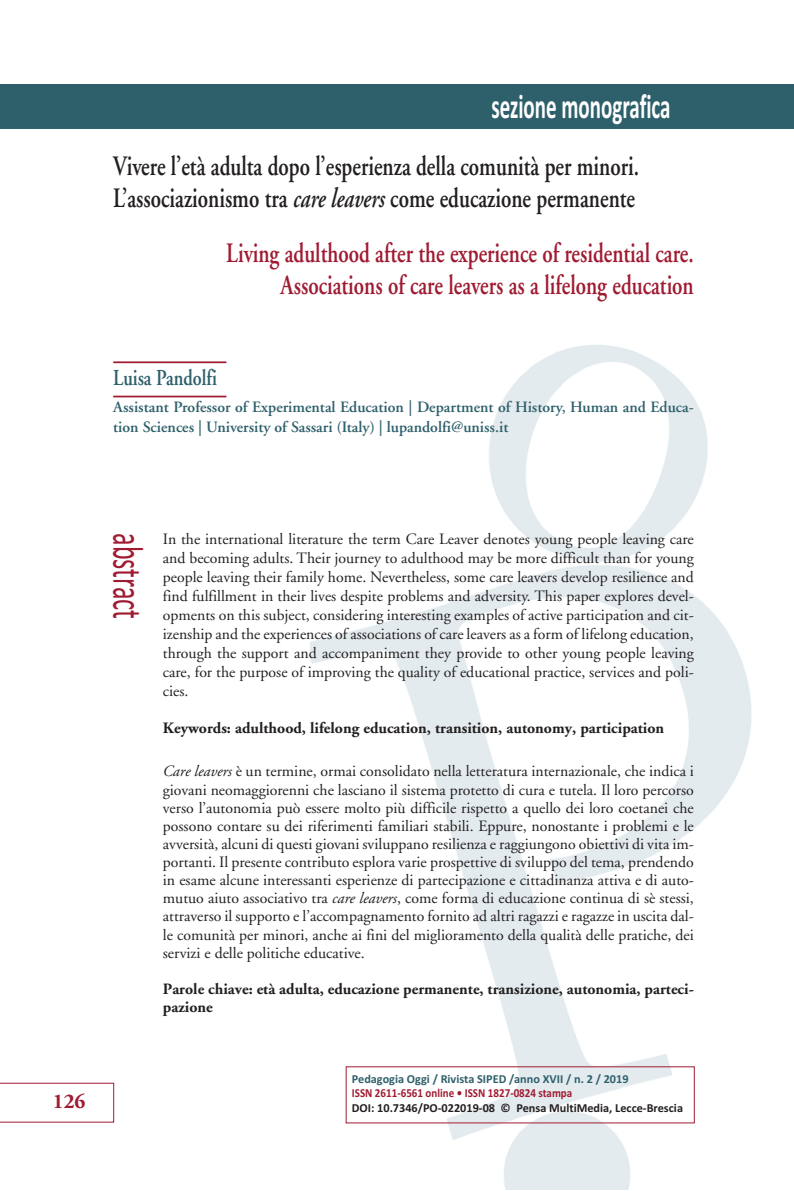
<style>
.page{position:relative;width:794px;height:1191px;background:#fff}
.page>*{position:absolute;margin:0;border:0;box-sizing:border-box;transform-origin:0 0}
.t1{font:43.75px "Calibri";color:#a01b32;scale:.6 1}
.t2{font:700 35px "Calibri";color:#fff;scale:.6 1}
.t3{font:600 28px/31.5px "Adobe Garamond";color:#231f20;scale:.75 1}
.t4{font:600 28px/31.5px "Adobe Garamond";color:#a01b32;text-align:right;scale:.75 1}
.t5{font:600 22.75px "Adobe Garamond";color:#2e606b;scale:.8 1}
.t6{font:700 21px "Adobe Garamond Pro";color:#a01b32}
.t7{font:15.75px/18px "Adobe Garamond";color:#231f20;text-align:justify}
.t8{font:700 15.75px/18px "Adobe Garamond";color:#231f20}
.t9{font:600 15.75px/19.2px "Adobe Garamond";color:#2e606b}
.t10{font:700 12.25px "Calibri";color:#231f20}
.t11{font:700 12.25px "Calibri";color:#2e606b}
.t12{font:700 12.25px "Calibri";color:#a01b32;scale:.9 1}
.s1{font-style:italic}
</style>
<div class="page">
<svg style="left:0;top:1082px;width:114px;height:40px"></svg>
<img style="left:310px;top:345px;width:442px;height:844px">
<div style="left:0;top:84px;width:793px;height:45px;background:#2e606b"></div>
<hr style="left:113px;top:361px;width:113px;height:2px;background:#a01b32">
<hr style="left:113px;top:396px;width:113px;height:1px;background:#a01b32">
<h2 class="t2" style="left:491px;top:85px;width:300px">sezione monografica</h2>
<h3 class="t3" style="left:113px;top:153px;width:702px">Vivere l’età adulta dopo l’esperienza della comunità per minori.<br>L’associazionismo tra <span class="s1">care leavers</span> come educazione permanente</h3>
<h3 class="t4" style="left:226px;top:240px;width:625px">Living adulthood after the experience of residential care.<br>Associations of care leavers as a lifelong education</h3>
<h3 class="t5" style="left:113px;top:368px;width:131px">Luisa Pandolfi</h3>
<p class="t9" style="left:113px;top:399px;width:582px">Assistant Professor of Experimental Education | Department of History, Human and Educa&shy;tion Sciences | University of Sassari (Italy) | lupandolfi@uniss.it</p>
<h3 class="t6" style="left:53px;top:1093px;width:34px">126</h3>
<h1 class="t1" style="left:154px;top:533px;width:145px;rotate:90deg">abstract</h1>
<p class="t7" style="left:163px;top:531px;width:532px;line-height:18.9px">In the international literature the term Care Leaver denotes young people leaving care and becoming adults. Their journey to adulthood may be more difficult than for young people leaving their family home. Nevertheless, some care leavers develop resilience and find fulfillment in their lives despite problems and adversity. This paper explores devel&shy;opments on this subject, considering interesting examples of active participation and cit&shy;izenship and the experiences of associations of care leavers as a form of lifelong education, through the support and accompaniment they provide to other young people leaving care, for the purpose of improving the quality of educational practice, services and poli&shy;cies.</p>
<p class="t8" style="left:163px;top:720px;width:503px">Keywords: adulthood, lifelong education, transition, autonomy, participation</p>
<p class="t7" style="left:163px;top:764px;width:532px"><span class="s1">Care leavers</span> è un termine, ormai consolidato nella letteratura internazionale, che indica i giovani neomaggiorenni che lasciano il sistema protetto di cura e tutela. Il loro percorso verso l’autonomia può essere molto più difficile rispetto a quello dei loro coetanei che possono contare su dei riferimenti familiari stabili. Eppure, nonostante i problemi e le avversità, alcuni di questi giovani sviluppano resilienza e raggiungono obiettivi di vita im&shy;portanti. Il presente contributo esplora varie prospettive di sviluppo del tema, prendendo in esame alcune interessanti esperienze di partecipazione e cittadinanza attiva e di auto&shy;mutuo aiuto associativo tra <span class="s1">care leavers</span>, come forma di educazione continua di sè stessi, attraverso il supporto e l’accompagnamento fornito ad altri ragazzi e ragazze in uscita dal&shy;le comunità per minori, anche ai fini del miglioramento della qualità delle pratiche, dei servizi e delle politiche educative.</p>
<p class="t8" style="left:163px;top:981px;width:532px">Parole chiave: età adulta, educazione permanente, transizione, autonomia, parteci&shy;pazione</p>
<p class="t11" style="left:352px;top:1072px;width:278px">Pedagogia Oggi / Rivista SIPED /anno XVII / n. 2 / 2019</p>
<p class="t12" style="left:352px;top:1086px;width:246px">ISSN 2611-6561 online • ISSN 1827-0824 stampa</p>
<p class="t10" style="left:352px;top:1101px;width:333px">DOI: 10.7346/PO-022019-08 © Pensa MultiMedia, Lecce-Brescia</p>
</div>
